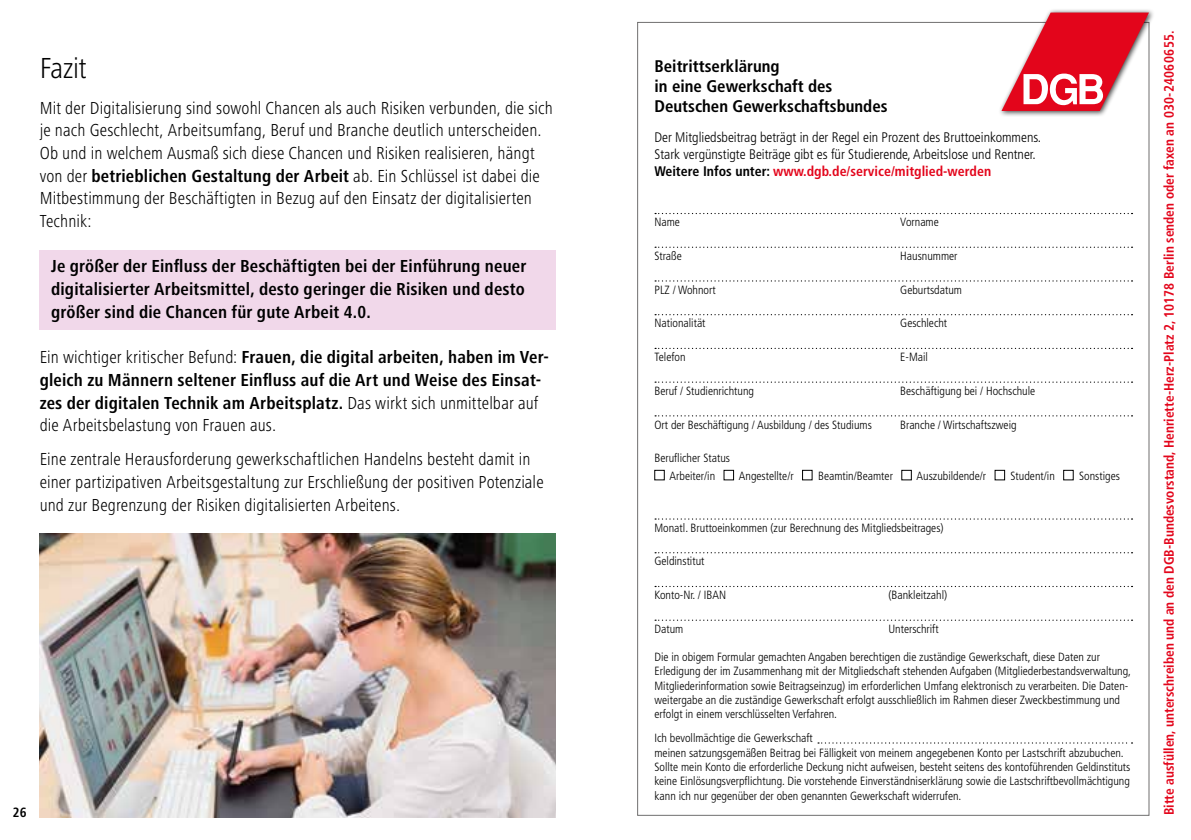
<style>
.page{position:relative;width:1191px;height:840px;background:#fff}
.page>*{position:absolute;margin:0;border:0;box-sizing:border-box;transform-origin:0 0}
.t1{font:300 condensed 30px "Frutiger Next Pro";letter-spacing:-.005em;color:#000}
.t2{font:300 condensed 18px/22.6px "Frutiger Next Pro";letter-spacing:.005em;color:#000}
.t3{font:700 condensed 18px/22.6px "Frutiger Next Pro";letter-spacing:.01em;color:#000;text-align:justify}
.t4{font:700 condensed 16.8px/20.2px "Frutiger LT Std";color:#000}
.t5{font:700 condensed 14px "Frutiger Next Pro";color:#000}
.t6{font:300 condensed 13.8px/16.6px "Frutiger LT Std";color:#000}
.t7{font:700 condensed 13.6px "Frutiger LT Std";color:#e3051b}
.t8{font:300 condensed 11.8px/14.2px "Frutiger LT Std";color:#000}
.s1{font-weight:700}
.s2{font-weight:300}
.s3{font-weight:700;color:#e3051b}
</style>
<div class="page">
<div style="left:40px;top:249px;width:516px;height:80px;background:#f1d8ea"></div>
<img style="left:40px;top:533px;width:516px;height:283px">
<svg style="left:655px;top:213px;width:477px;height:1px"></svg>
<svg style="left:655px;top:246px;width:477px;height:2px"></svg>
<svg style="left:655px;top:280px;width:477px;height:1px"></svg>
<svg style="left:655px;top:314px;width:477px;height:1px"></svg>
<svg style="left:655px;top:347px;width:477px;height:2px"></svg>
<svg style="left:655px;top:381px;width:477px;height:1px"></svg>
<svg style="left:655px;top:415px;width:477px;height:1px"></svg>
<svg style="left:655px;top:518px;width:477px;height:1px"></svg>
<svg style="left:655px;top:552px;width:477px;height:1px"></svg>
<svg style="left:655px;top:585px;width:477px;height:1px"></svg>
<svg style="left:655px;top:619px;width:477px;height:1px"></svg>
<svg style="left:818px;top:742px;width:314px;height:1px"></svg>
<div style="left:654px;top:470px;width:10px;height:10px;border:1px solid #000"></div>
<div style="left:724px;top:470px;width:10px;height:10px;border:1px solid #000"></div>
<div style="left:802px;top:470px;width:10px;height:10px;border:1px solid #000"></div>
<div style="left:901px;top:470px;width:10px;height:10px;border:1px solid #000"></div>
<div style="left:994px;top:470px;width:10px;height:10px;border:1px solid #000"></div>
<div style="left:1063px;top:470px;width:10px;height:10px;border:1px solid #000"></div>
<div style="left:998px;top:8px;width:156px;height:109px;background:#000;opacity:.75"></div>
<svg style="left:1001px;top:13px;width:148px;height:98px"></svg>
<h1 class="t1" style="left:40px;top:51px;width:48px">Fazit</h1>
<p class="t2" style="left:40px;top:96px;width:514px">Mit der Digitalisierung sind sowohl Chancen als auch Risiken verbunden, die sich je nach Geschlecht, Arbeitsumfang, Beruf und Branche deutlich unterscheiden.<br>Ob und in welchem Ausmaß sich diese Chancen und Risiken realisieren, hängt von der <span class="s1">betrieblichen Gestaltung der Arbeit</span> ab. Ein Schlüssel ist dabei die Mitbestimmung der Beschäftigten in Bezug auf den Einsatz der digitalisierten Technik:</p>
<h2 class="t3" style="left:51px;top:255px;width:477px">Je größer der Einfluss der Beschäftigten bei der Einführung neuer digitalisierter Arbeitsmittel, desto geringer die Risiken und desto größer sind die Chancen für gute Arbeit 4.0.</h2>
<p class="t3" style="left:40px;top:346px;width:511px;text-align:left"><span class="s2">Ein wichtiger kritischer Befund:</span> Frauen, die digital arbeiten, haben im Ver&shy;gleich zu Männern seltener Einfluss auf die Art und Weise des Einsat&shy;zes der digitalen Technik am Arbeitsplatz. <span class="s2">Das wirkt sich unmittelbar auf die Arbeitsbelastung von Frauen aus.</span></p>
<h2 class="t2" style="left:40px;top:448px;width:505px">Eine zentrale Herausforderung gewerkschaftlichen Handelns besteht damit in einer partizipativen Arbeitsgestaltung zur Erschließung der positiven Potenziale und zur Begrenzung der Risiken digitalisierten Arbeitens.</h2>
<p class="t5" style="left:13px;top:804px;width:15px">26</p>
<h3 class="t4" style="left:654px;top:56px;width:235px">Beitrittserklärung<br>in eine Gewerkschaft des<br>Deutschen Gewerkschaftsbundes</h3>
<p class="t6" style="left:654px;top:129px;width:388px">Der Mitgliedsbeitrag beträgt in der Regel ein Prozent des Bruttoeinkommens.<br>Stark vergünstigte Beiträge gibt es für Studierende, Arbeitslose und Rentner.<br><span class="s1">Weitere Infos unter:</span> <span class="s3">www.dgb.de/service/mitglied-werden</span></p>
<p class="t8" style="left:654px;top:215px;width:27px">Name</p>
<p class="t8" style="left:900px;top:215px;width:40px">Vorname</p>
<p class="t8" style="left:654px;top:249px;width:29px">Straße</p>
<p class="t8" style="left:900px;top:249px;width:59px">Hausnummer</p>
<p class="t8" style="left:654px;top:282px;width:63px">PLZ / Wohnort</p>
<p class="t8" style="left:900px;top:282px;width:63px">Geburtsdatum</p>
<p class="t8" style="left:654px;top:316px;width:53px">Nationalität</p>
<p class="t8" style="left:900px;top:316px;width:48px">Geschlecht</p>
<p class="t8" style="left:654px;top:350px;width:33px">Telefon</p>
<p class="t8" style="left:900px;top:350px;width:29px">E-Mail</p>
<p class="t8" style="left:654px;top:383px;width:101px">Beruf / Studienrichtung</p>
<p class="t8" style="left:900px;top:383px;width:136px">Beschäftigung bei / Hochschule</p>
<p class="t8" style="left:654px;top:417px;width:219px">Ort der Beschäftigung / Ausbildung / des Studiums</p>
<p class="t8" style="left:900px;top:417px;width:118px">Branche / Wirtschaftszweig</p>
<p class="t8" style="left:654px;top:449px;width:77px;line-height:17.8px;text-align:center">Beruflicher Status<br>Arbeiter/in</p>
<p class="t8" style="left:739px;top:469px;width:56px">Angestellte/r</p>
<p class="t8" style="left:818px;top:469px;width:76px">Beamtin/Beamter</p>
<p class="t8" style="left:916px;top:469px;width:71px">Auszubildende/r</p>
<p class="t8" style="left:1010px;top:469px;width:46px">Student/in</p>
<p class="t8" style="left:1079px;top:469px;width:42px">Sonstiges</p>
<p class="t8" style="left:654px;top:520px;width:291px">Monatl. Bruttoeinkommen (zur Berechnung des Mitgliedsbeitrages)</p>
<p class="t8" style="left:654px;top:554px;width:52px">Geldinstitut</p>
<p class="t8" style="left:654px;top:587px;width:73px">Konto-Nr. / IBAN</p>
<p class="t8" style="left:888px;top:587px;width:60px">(Bankleitzahl)</p>
<p class="t8" style="left:654px;top:621px;width:30px">Datum</p>
<p class="t8" style="left:888px;top:621px;width:52px">Unterschrift</p>
<p class="t8" style="left:654px;top:649px;width:478px">Die in obigem Formular gemachten Angaben berechtigen die zuständige Gewerkschaft, diese Daten zur Erledigung der im Zusammenhang mit der Mitgliedschaft stehenden Aufgaben (Mitgliederbestandsverwaltung, Mitgliederinformation sowie Beitragseinzug) im erforderlichen Umfang elektronisch zu verarbeiten. Die Daten&shy;weitergabe an die zuständige Gewerkschaft erfolgt ausschließlich im Rahmen dieser Zweckbestimmung und erfolgt in einem verschlüsselten Verfahren.</p>
<p class="t8" style="left:654px;top:731px;width:477px">Ich bevollmächtige die Gewerkschaft<br>meinen satzungsgemäßen Beitrag bei Fälligkeit von meinem angegebenen Konto per Lastschrift abzubuchen.<br>Sollte mein Konto die erforderliche Deckung nicht aufweisen, besteht seitens des kontoführenden Geldinstituts keine Einlösungsverpflichtung. Die vorstehende Einverständniserklärung sowie die Lastschriftbevollmächtigung kann ich nur gegenüber der oben genannten Gewerkschaft widerrufen.</p>
<p class="t7" style="left:1161px;top:814px;width:785px;rotate:-90deg">Bitte ausfüllen, unterschreiben und an den DGB-Bundesvorstand, Henriette-Herz-Platz 2, 10178 Berlin senden oder faxen an 030-24060655.</p>
</div>
